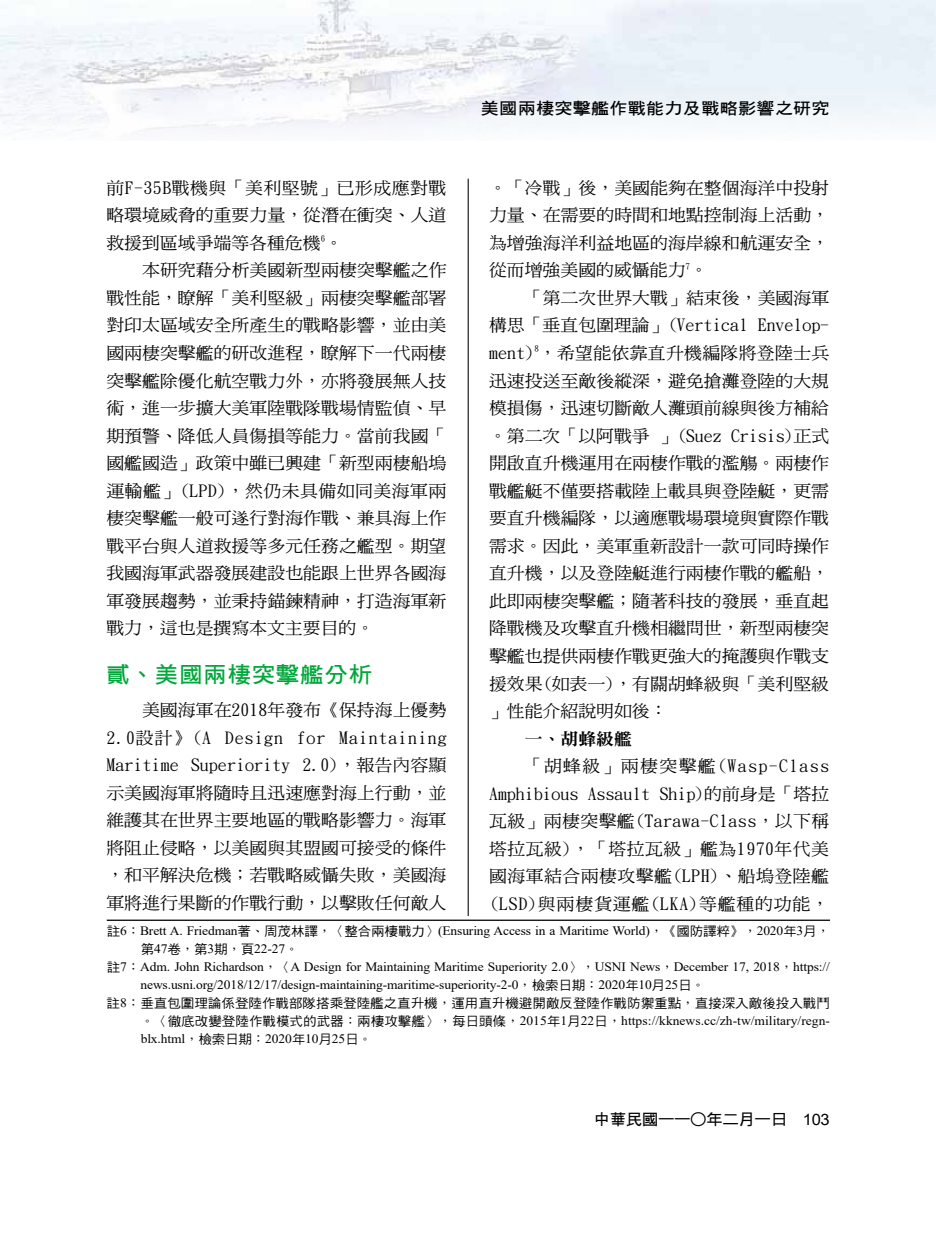
<style>
.page{position:relative;width:936px;height:1234px;background:#fff}
.page>*{position:absolute;margin:0;border:0;box-sizing:border-box;transform-origin:0 0}
.t1{font:22.2px "DF Hei Bd HK BF";letter-spacing:.035em;color:#00a73b;scale:1.05 1}
.t2{font:16.95px/27.5px "DF Ming Md HK BF";color:#000;text-align:justify;scale:1.05 1}
.t3{font:16.95px "DFN Ming XB HK BF";color:#000;scale:1.05 1}
.t4{font:16.2px "DF Hei Bd HK BF";letter-spacing:.02em;color:#000;scale:1.11 1}
.t5{font:15.6px "DF Hei Bd HK BF";letter-spacing:-.025em;color:#000;scale:1.05 1}
.t6{font:12.9px/18px "Times New Roman";letter-spacing:-.01em;color:#000;scale:1.05 1}
.t7{font:12.9px "DF Hei Md HK BF";color:#000;scale:1.05 1}
.s1{font-family:"DF Hei Md HK BF"}
.s2{font-family:"DF Kai Shu SB Estd BF"}
.s3{font-family:"Times New Roman"}
.s4{font-family:"DFN Hei XB HK BF"}
.s5{font-family:"Arial"}
</style>
<div class="page">
<img style="left:0;top:0;width:935px;height:131px">
<hr style="left:467px;top:179px;width:1px;height:871px;background:#000">
<div style="left:107px;top:915px;width:723px;height:139px;background:#fff"></div>
<hr style="left:107px;top:919px;width:723px;height:1px;background:#000">
<p class="t4" style="left:481px;top:100px;width:315px">美國兩棲突擊艦作戰能力及戰略影響之研究</p>
<p class="t2" style="left:489px;top:174px;width:325px">。「冷戰」後，美國能夠在整個海洋中投射力量、在需要的時間和地點控制海上活動，為增強海洋利益地區的海岸線和航運安全，從而增強美國的威懾能力<sup>7</sup>。</p>
<p class="t2" style="left:489px;top:284px;width:325px;text-indent:36px">「第二次世界大戰」結束後，美國海軍構思「垂直包圍理論」(Vertical Envelop&shy;ment)<sup>8</sup>，希望能依靠直升機編隊將登陸士兵迅速投送至敵後縱深，避免搶灘登陸的大規模損傷，迅速切斷敵人灘頭前線與後方補給。第二次「以阿戰爭 」(Suez Crisis)正式開啟直升機運用在兩棲作戰的濫觴。兩棲作戰艦艇不僅要搭載陸上載具與登陸艇，更需要直升機編隊，以適應戰場環境與實際作戰需求。因此，美軍重新設計一款可同時操作直升機，以及登陸艇進行兩棲作戰的艦船，此即兩棲突擊艦；隨著科技的發展，垂直起降戰機及攻擊直升機相繼問世，新型兩棲突擊艦也提供兩棲作戰更強大的掩護與作戰支援效果(如表一)，有關胡蜂級與「美利堅級」性能介紹說明如後：</p>
<p class="t3" style="left:524px;top:729px;width:103px">一、胡蜂級艦</p>
<p class="t2" style="left:489px;top:752px;width:325px;text-indent:36px">「胡蜂級」兩棲突擊艦(Wasp-Class Amphibious Assault Ship)的前身是「塔拉瓦級」兩棲突擊艦(Tarawa-Class，以下稱塔拉瓦級)，「塔拉瓦級」艦為1970年代美國海軍結合兩棲攻擊艦(LPH)、船塢登陸艦(LSD)與兩棲貨運艦(LKA)等艦種的功能，</p>
<p class="t6" style="left:107px;top:921px;width:690px"><span class="s1">註</span>6<span class="s2">：</span>Brett A. Friedman<span class="s1">著</span><span class="s2">、</span><span class="s1">周茂林譯</span><span class="s2">，〈</span><span class="s1">整合兩棲戰力</span><span class="s2">〉</span>(Ensuring Access in a Maritime World)<span class="s2">，《</span><span class="s1">國防譯粹</span><span class="s2">》，</span>2020<span class="s1">年</span>3<span class="s1">月</span><span class="s2">，</span></p>
<p class="t6" style="left:141px;top:939px;width:152px"><span class="s1">第</span>47<span class="s1">卷</span><span class="s2">，</span><span class="s1">第</span>3<span class="s1">期</span><span class="s2">，</span><span class="s1">頁</span>22-27<span class="s2">。</span></p>
<p class="t6" style="left:107px;top:957px;width:690px"><span class="s1">註</span>7<span class="s2">：</span>Adm. John Richardson<span class="s2">，〈</span>A Design for Maintaining Maritime Superiority 2.0<span class="s2">〉，</span>USNI News<span class="s2">，</span>December 17, 2018<span class="s2">，</span>https://</p>
<p class="t6" style="left:140px;top:975px;width:539px">news.usni.org/2018/12/17/design-maintaining-maritime-superiority-2-0<span class="s2">，</span><span class="s1">檢索日期</span><span class="s2">：</span>2020<span class="s1">年</span>10<span class="s1">月</span>25<span class="s1">日</span><span class="s2">。</span></p>
<p class="t7" style="left:106px;top:996px;width:690px">註<span class="s3">8</span><span class="s2">：</span>垂直包圍理論係登陸作戰部隊搭乘登陸艦之直升機<span class="s2">，</span>運用直升機避開敵反登陸作戰防禦重點<span class="s2">，</span>直接深入敵後投入戰鬥</p>
<p class="t6" style="left:141px;top:1011px;width:658px"><span class="s2">。〈</span><span class="s1">徹底改變登陸作戰模式的武器</span><span class="s2">：</span><span class="s1">兩棲攻擊艦</span><span class="s2">〉，</span><span class="s1">每日頭條</span><span class="s2">，</span>2015<span class="s1">年</span>1<span class="s1">月</span>22<span class="s1">日</span><span class="s2">，</span>https://kknews.cc/zh-tw/military/regn&shy;blx.html<span class="s2">，</span><span class="s1">檢索日期</span><span class="s2">：</span>2020<span class="s1">年</span>10<span class="s1">月</span>25<span class="s1">日</span><span class="s2">。</span></p>
<p class="t2" style="left:106px;top:174px;width:325px">前F-35B戰機與「美利堅號」已形成應對戰略環境威脅的重要力量，從潛在衝突、人道救援到區域爭端等各種危機<sup>6</sup>。</p>
<p class="t2" style="left:106px;top:256px;width:325px;text-indent:36px">本研究藉分析美國新型兩棲突擊艦之作戰性能，瞭解「美利堅級」兩棲突擊艦部署對印太區域安全所產生的戰略影響，並由美國兩棲突擊艦的研改進程，瞭解下一代兩棲突擊艦除優化航空戰力外，亦將發展無人技術，進一步擴大美軍陸戰隊戰場情監偵、早期預警、降低人員傷損等能力。當前我國「國艦國造」政策中雖已興建「新型兩棲船塢運輸艦」(LPD)，然仍未具備如同美海軍兩棲突擊艦一般可遂行對海作戰、兼具海上作戰平台與人道救援等多元任務之艦型。期望我國海軍武器發展建設也能跟上世界各國海軍發展趨勢，並秉持錨鍊精神，打造海軍新戰力，這也是撰寫本文主要目的。</p>
<h1 class="t1" style="left:106px;top:662px;width:254px">貳、美國兩棲突擊艦分析</h1>
<p class="t2" style="left:106px;top:696px;width:325px;text-indent:36px">美國海軍在2018年發布《保持海上優勢2.0設計》(A Design for Maintaining Maritime Superiority 2.0)，報告內容顯示美國海軍將隨時且迅速應對海上行動，並維護其在世界主要地區的戰略影響力。海軍將阻止侵略，以美國與其盟國可接受的條件，和平解決危機；若戰略威懾失敗，美國海軍將進行果斷的作戰行動，以擊敗任何敵人</p>
<p class="t5" style="left:593px;top:1111px;width:226px">中華民國一一<span class="s4">○</span>年二月一日　<span class="s5">103</span></p>
</div>
